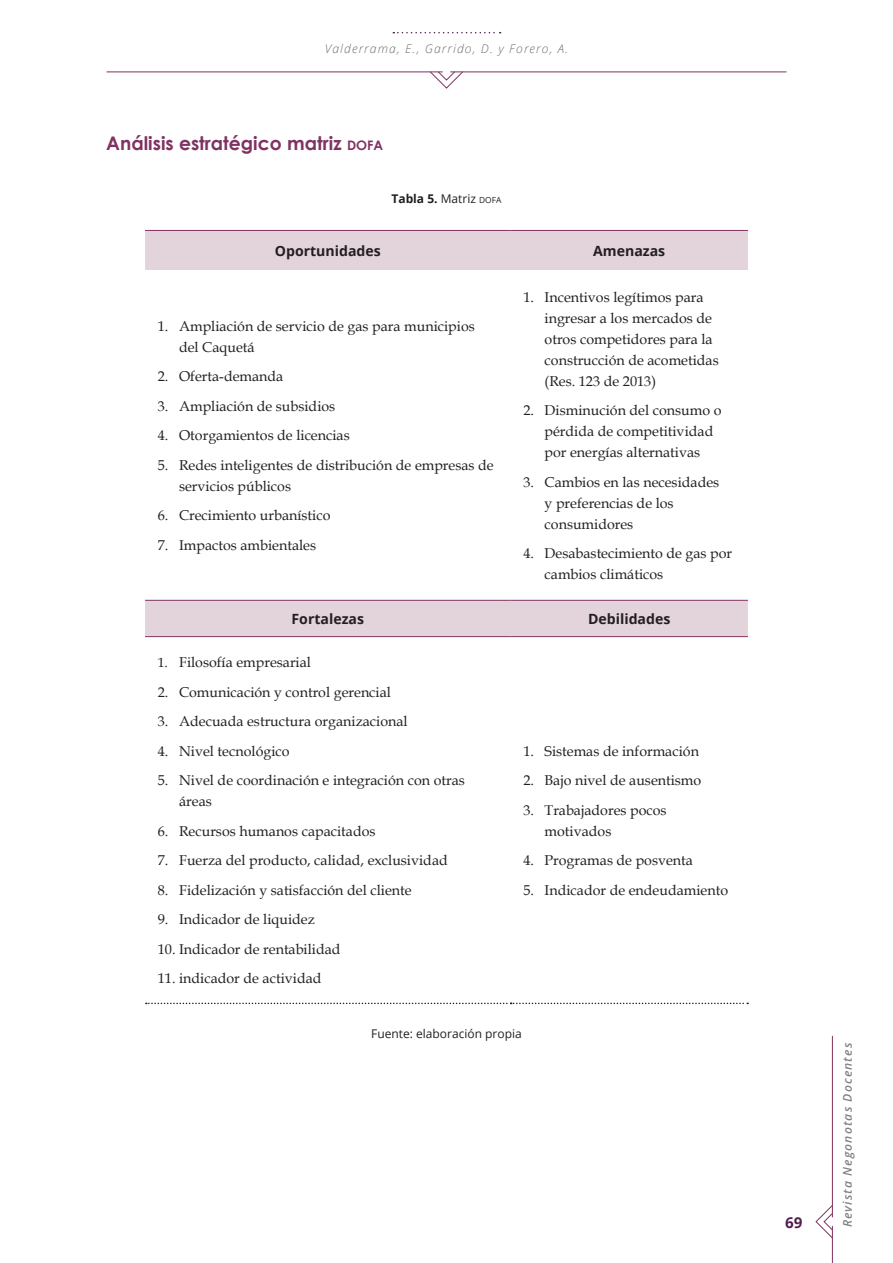
<style>
.page{position:relative;width:893px;height:1263px;background:#fff}
.page>*{position:absolute;margin:0;border:0;box-sizing:border-box;transform-origin:0 0}
.Subtitulos_contenido{font:700 18.75px "Century Gothic";color:#803261}
.t1{font:700 15px "Open Sans";color:#4f1f4d}
.texto_tablas{font:14.25px/21px "Book Antiqua";color:#231f20}
.titu_tablas{font:700 14.1px "Open Sans";color:#231f20}
.t2{font:italic 300 12px "Open Sans";letter-spacing:.1em;color:#6c6d70}
.t3{font:italic 600 12px "Open Sans";color:#808285}
.fuente{font:12px "Open Sans";color:#231f20}
.Figuras{font:700 12px "Open Sans";color:#231f20}
.s1{font-size:13.2px}
.s2{font-weight:400}
.s3{font-weight:400;font-size:8.4px}
.s4{font-size:13.5px}
</style>
<div class="page">
<hr style="left:832px;top:1226px;width:1px;height:37px;background:#803261">
<svg style="left:815px;top:1205px;width:18px;height:34px"></svg>
<hr style="left:832px;top:1036px;width:1px;height:181px;background:#803261">
<div style="left:145px;top:231px;width:603px;height:39px;background:#e3d4dc"></div>
<svg style="left:145px;top:599px;width:603px;height:404px"></svg>
<hr style="left:145px;top:230px;width:366px;height:1px;background:#803261">
<hr style="left:511px;top:230px;width:237px;height:1px;background:#803261">
<svg style="left:146px;top:1003px;width:602px;height:1px"></svg>
<hr style="left:145px;top:600px;width:366px;height:1px;background:#803261">
<hr style="left:511px;top:600px;width:237px;height:1px;background:#803261">
<hr style="left:145px;top:636px;width:366px;height:1px;background:#803261">
<hr style="left:511px;top:636px;width:237px;height:1px;background:#803261">
<svg style="left:393px;top:32px;width:108px;height:1px"></svg>
<hr style="left:107px;top:72px;width:335px;height:1px;background:#803261">
<hr style="left:451px;top:72px;width:335px;height:1px;background:#803261">
<svg style="left:429px;top:71px;width:34px;height:18px"></svg>
<p class="t2" style="left:325px;top:41px;width:245px">Valderrama, E., Garrido, D. y Forero, A.</p>
<p class="Subtitulos_contenido" style="left:106px;top:129px;width:278px">Análisis estratégico matriz <span class="s1">dofa</span></p>
<p class="Figuras" style="left:391px;top:190px;width:111px">Tabla 5. <span class="s2">Matriz</span> <span class="s3">dofa</span></p>
<p class="titu_tablas" style="left:275px;top:241px;width:107px">Oportunidades</p>
<p class="titu_tablas" style="left:593px;top:241px;width:74px">Amenazas</p>
<p class="texto_tablas" style="left:179px;top:315px;width:297px;text-indent:-21px">1. Ampliación de servicio de gas para municipios del Caquetá</p>
<p class="texto_tablas" style="left:158px;top:366px;width:127px">2. Oferta-demanda</p>
<p class="texto_tablas" style="left:158px;top:395px;width:179px">3. Ampliación de subsidios</p>
<p class="texto_tablas" style="left:158px;top:425px;width:193px">4. Otorgamientos de licencias</p>
<p class="texto_tablas" style="left:179px;top:454px;width:316px;text-indent:-21px">5. Redes inteligentes de distribución de empresas de servicios públicos</p>
<p class="texto_tablas" style="left:158px;top:505px;width:174px">6. Crecimiento urbanístico</p>
<p class="texto_tablas" style="left:158px;top:534px;width:160px">7. Impactos ambientales</p>
<p class="texto_tablas" style="left:545px;top:286px;width:176px;text-indent:-21px">1. Incentivos legítimos para ingresar a los mercados de otros competidores para la construcción de acometidas (Res. 123 de 2013)</p>
<p class="texto_tablas" style="left:545px;top:399px;width:178px;text-indent:-21px">2. Disminución del consumo o pérdida de competitividad por energías alternativas</p>
<p class="texto_tablas" style="left:545px;top:471px;width:176px;text-indent:-21px">3. Cambios en las necesidades y preferencias de los consumidores</p>
<p class="texto_tablas" style="left:545px;top:542px;width:189px;text-indent:-21px">4. Desabastecimiento de gas por cambios climáticos</p>
<p class="titu_tablas" style="left:292px;top:609px;width:74px">Fortalezas</p>
<p class="titu_tablas" style="left:588px;top:609px;width:84px">Debilidades</p>
<p class="texto_tablas" style="left:158px;top:651px;width:155px"><span class="s4">1.</span> Filosofía empresarial</p>
<p class="texto_tablas" style="left:158px;top:681px;width:235px">2. Comunicación y control gerencial</p>
<p class="texto_tablas" style="left:158px;top:710px;width:251px">3. Adecuada estructura organizacional</p>
<p class="texto_tablas" style="left:158px;top:740px;width:133px">4. Nivel tecnológico</p>
<p class="texto_tablas" style="left:179px;top:769px;width:287px;text-indent:-21px">5. Nivel de coordinación e integración con otras áreas</p>
<p class="texto_tablas" style="left:158px;top:820px;width:219px">6. Recursos humanos capacitados</p>
<p class="texto_tablas" style="left:158px;top:849px;width:292px">7. Fuerza del producto, calidad, exclusividad</p>
<p class="texto_tablas" style="left:158px;top:879px;width:255px">8. Fidelización y satisfacción del cliente</p>
<p class="texto_tablas" style="left:158px;top:908px;width:159px">9. Indicador de liquidez</p>
<p class="texto_tablas" style="left:158px;top:938px;width:184px">10. Indicador de rentabilidad</p>
<p class="texto_tablas" style="left:158px;top:967px;width:165px">11. indicador de actividad</p>
<p class="texto_tablas" style="left:523px;top:740px;width:177px">1. Sistemas de información</p>
<p class="texto_tablas" style="left:523px;top:769px;width:179px">2. Bajo nivel de ausentismo</p>
<p class="texto_tablas" style="left:545px;top:799px;width:123px;text-indent:-21px">3. Trabajadores pocos motivados</p>
<p class="texto_tablas" style="left:523px;top:849px;width:171px">4. Programas de posventa</p>
<p class="texto_tablas" style="left:523px;top:879px;width:206px">5. Indicador de endeudamiento</p>
<p class="fuente" style="left:371px;top:1025px;width:152px">Fuente: elaboración propia</p>
<p class="t1" style="left:785px;top:1211px;width:19px">69</p>
<p class="t3" style="left:839px;top:1227px;width:186px;rotate:-90deg">Revista Negonotas Docentes</p>
</div>
